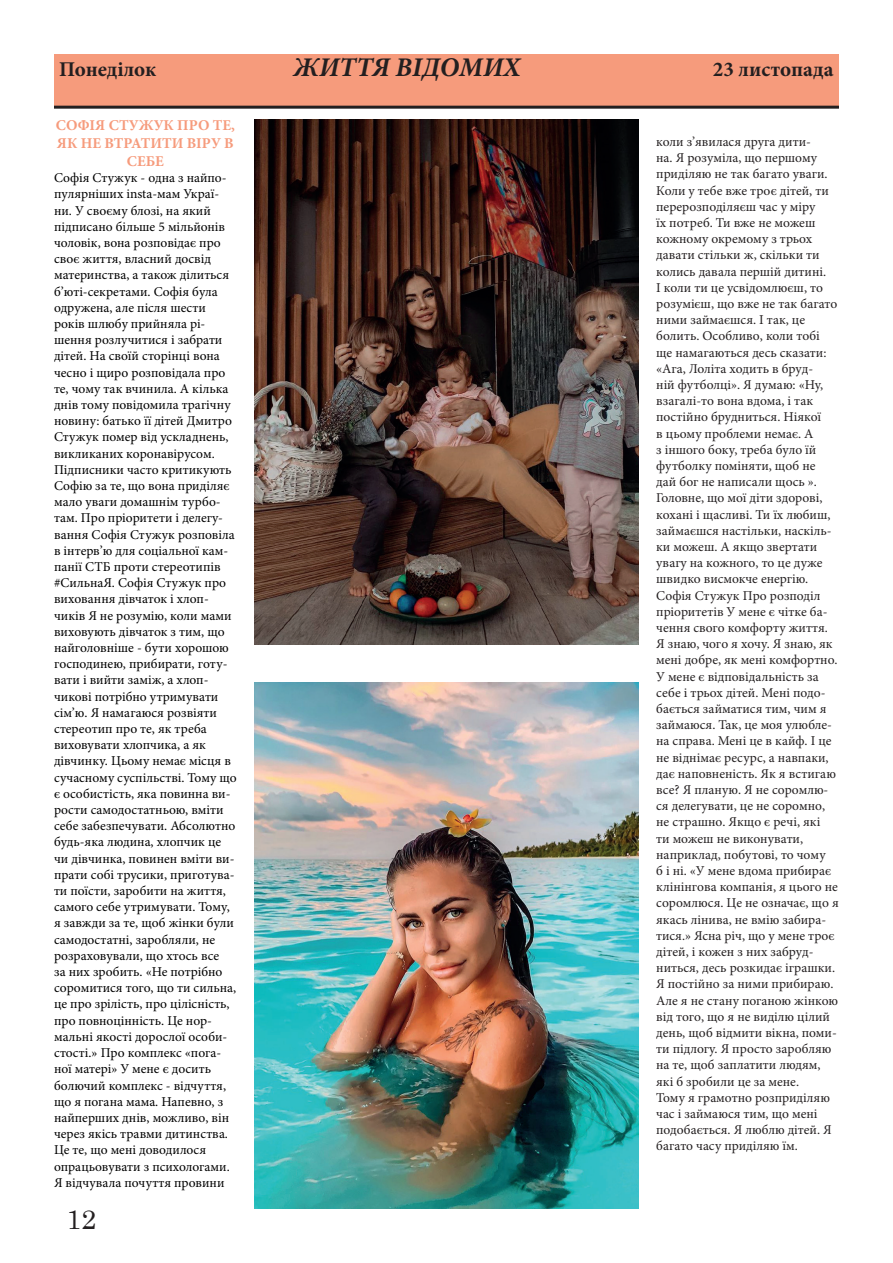
<style>
.page{position:relative;width:893px;height:1263px;background:#fff}
.page>*{position:absolute;margin:0;border:0;box-sizing:border-box;transform-origin:0 0}
.t1{font:italic 700 27px "Minion Pro";color:#231f20}
.t2{font:27px "Century";color:#231f20}
.t3{font:700 21px "Minion Pro";letter-spacing:-.005em;color:#231f20}
.t4{font:700 15px/18px "Minion Pro";color:#f69b7c;text-align:center}
.t5{font:13.5px/16.2px "Minion Pro";color:#000001}
.t6{font:13.5px/16.2px "Minion Pro";color:#231f20}
</style>
<div class="page">
<div style="left:54px;top:54px;width:785px;height:53px;background:#f69b7c"></div>
<img style="left:255px;top:119px;width:383px;height:526px">
<img style="left:255px;top:682px;width:383px;height:526px">
<hr style="left:54px;top:106px;width:785px;height:3px;background:#231f20">
<h2 class="t3" style="left:59px;top:54px;width:99px">Понеділок</h2>
<h1 class="t1" style="left:293px;top:48px;width:229px">ЖИТТЯ ВІДОМИХ</h1>
<h2 class="t3" style="left:713px;top:54px;width:122px">23 листопада</h2>
<p class="t4" style="left:56px;top:116px;width:181px">СОФІЯ СТУЖУК ПРО ТЕ,<br>ЯК НЕ ВТРАТИТИ ВІРУ В<br>СЕБЕ</p>
<p class="t5" style="left:54px;top:170px;width:184px">Софія Стужук - одна з найпо&shy;пулярніших insta-мам Украї&shy;ни. У своєму блозі, на який підписано більше 5 мільйонів чоловік, вона розповідає про своє життя, власний досвід материнства, а також ділиться б’юті-секретами. Софія була одружена, але після шести років шлюбу прийняла рі&shy;шення розлучитися і забрати дітей. На своїй сторінці вона чесно і щиро розповідала про те, чому так вчинила. А кілька днів тому повідомила трагічну новину: батько її дітей Дмитро<br>Стужук помер від ускладнень, викликаних коронавірусом.<br>Підписники часто критикують<br>Софію за те, що вона приділяє мало уваги домашнім турбо&shy;там. Про пріоритети і делегу&shy;вання Софія Стужук розповіла в інтерв’ю для соціальної кам&shy;панії СТБ проти стереотипів #СильнаЯ. Софія Стужук про виховання дівчаток і хлоп&shy;чиків Я не розумію, коли мами виховують дівчаток з тим, що найголовніше - бути хорошою господинею, прибирати, готу&shy;вати і вийти заміж, а хлоп&shy;чикові потрібно утримувати сім’ю. Я намагаюся розвіяти стереотип про те, як треба виховувати хлопчика, а як дівчинку. Цьому немає місця в сучасному суспільстві. Тому що є особистість, яка повинна ви&shy;рости самодостатньою, вміти себе забезпечувати. Абсолютно будь-яка людина, хлопчик це чи дівчинка, повинен вміти ви&shy;прати собі трусики, приготува&shy;ти поїсти, заробити на життя, самого себе утримувати. Тому, я завжди за те, щоб жінки були самодостатні, заробляли, не розраховували, що хтось все<br>за них зробить. «Не потрібно соромитися того, що ти сильна, це про зрілість, про цілісність, про повноцінність. Це нор&shy;мальні якості дорослої особи&shy;стості.» Про комплекс «пога&shy;ної матері» У мене є досить болючий комплекс - відчуття, що я погана мама. Напевно, з найперших днів, можливо, він через якісь травми дитинства.<br>Це те, що мені доводилося опрацьовувати з психологами.<br>Я відчувала почуття провини</p>
<p class="t6" style="left:656px;top:134px;width:184px">коли з’явилася друга дити-<br>на. Я розуміла, що першому приділяю не так багато уваги.<br>Коли у тебе вже троє дітей, ти перерозподіляєш час у міру<br>їх потреб. Ти вже не можеш кожному окремому з трьох давати стільки ж, скільки ти колись давала першій дитині.<br>І коли ти це усвідомлюєш, то розумієш, що вже не так багато ними займаєшся. І так, це болить. Особливо, коли тобі ще намагаються десь сказати: «Ага, Лоліта ходить в бруд-<br>ній футболці». Я думаю: «Ну, взагалі-то вона вдома, і так постійно брудниться. Ніякої<br>в цьому проблеми немає. А<br>з іншого боку, треба було їй футболку поміняти, щоб не дай бог не написали щось ».<br>Головне, що мої діти здорові, кохані і щасливі. Ти їх любиш, займаєшся настільки, наскіль&shy;ки можеш. А якщо звертати увагу на кожного, то це дуже швидко висмокче енергію.<br>Софія Стужук Про розподіл пріоритетів У мене є чітке ба&shy;чення свого комфорту життя.<br>Я знаю, чого я хочу. Я знаю, як мені добре, як мені комфортно.<br>У мене є відповідальність за себе і трьох дітей. Мені подо&shy;бається займатися тим, чим я займаюся. Так, це моя улюбле&shy;на справа. Мені це в кайф. І це не віднімає ресурс, а навпаки, дає наповненість. Як я встигаю все? Я планую. Я не соромлю&shy;ся делегувати, це не соромно, не страшно. Якщо є речі, які<br>ти можеш не виконувати, наприклад, побутові, то чому<br>б і ні. «У мене вдома прибирає клінінгова компанія, я цього не соромлюся. Це не означає, що я якась лінива, не вмію забира&shy;тися.» Ясна річ, що у мене троє дітей, і кожен з них забруд&shy;ниться, десь розкидає іграшки.<br>Я постійно за ними прибираю.<br>Але я не стану поганою жінкою від того, що я не виділю цілий день, щоб відмити вікна, поми&shy;ти підлогу. Я просто заробляю на те, щоб заплатити людям, які б зробили це за мене.<br>Тому я грамотно розприділяю час і займаюся тим, що мені подобається. Я люблю дітей. Я багато часу приділяю їм.</p>
<h1 class="t2" style="left:67px;top:1196px;width:32px">12</h1>
</div>
